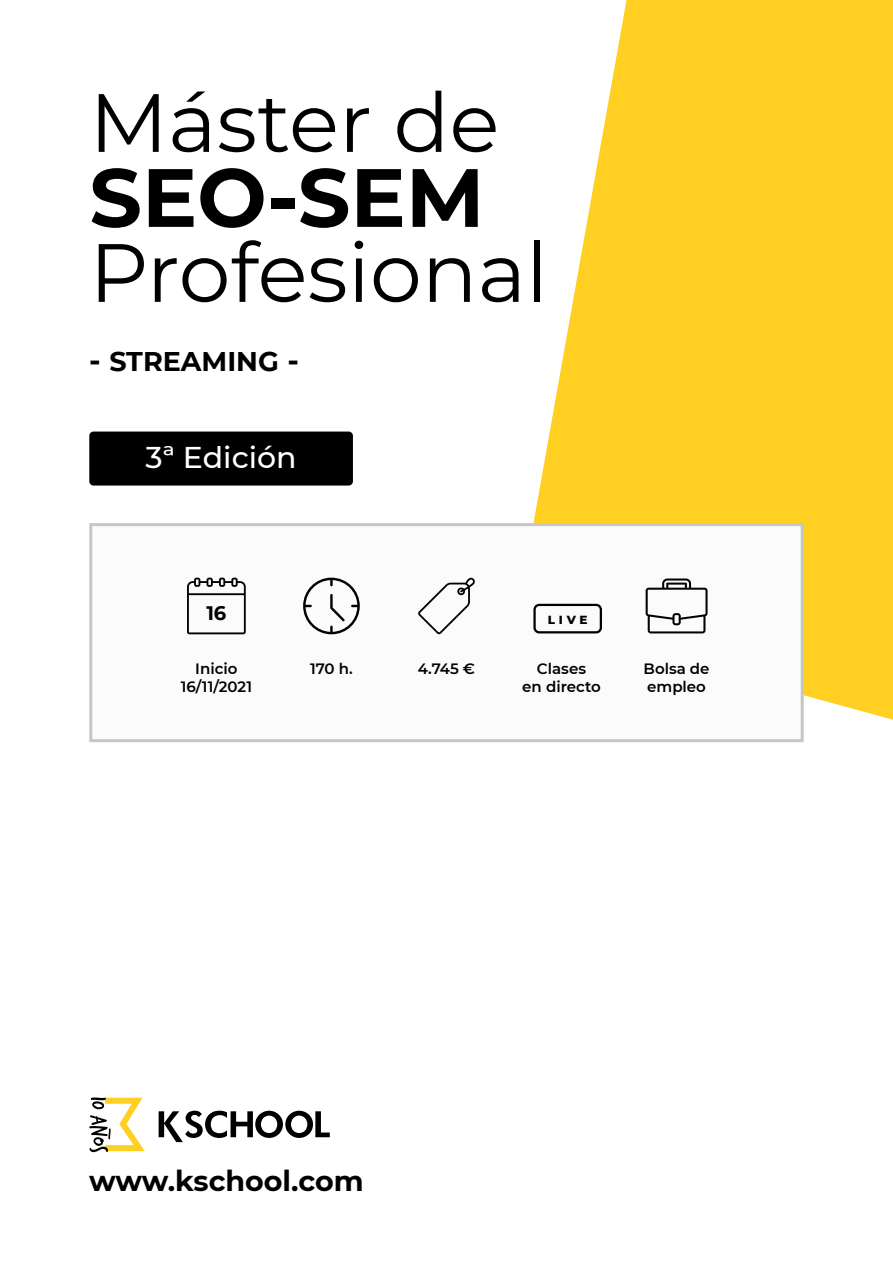
<style>
.page{position:relative;width:893px;height:1263px;background:#fff}
.page>*{position:absolute;margin:0;border:0;box-sizing:border-box;transform-origin:0 0}
.t1{font:82.5px "Montserrat";color:#000}
.t2{font:700 82.5px "Montserrat";color:#000}
.t3{font:500 30px "Montserrat";color:#fff}
.t4{font:700 28.5px "Montserrat";color:#000}
.t5{font:700 27px "Montserrat";color:#000}
.t6{font:700 19.5px "Montserrat";color:#000}
.t7{font:600 15px/18px "Montserrat";color:#000;text-align:center}
.t8{font:800 12px "Montserrat";color:#000}
.s1{font-size:30px}
</style>
<div class="page">
<svg style="left:533px;top:0;width:360px;height:720px;background:#ffd53d"></svg>
<div style="left:89px;top:523px;width:715px;height:219px;background:#fbfbfb;border:3px solid #c6c6c6"></div>
<svg style="left:303px;top:578px;width:57px;height:56px"></svg>
<svg style="left:646px;top:578px;width:62px;height:55px"></svg>
<svg style="left:187px;top:578px;width:59px;height:56px"></svg>
<svg style="left:418px;top:578px;width:57px;height:56px"></svg>
<div style="left:533px;top:604px;width:69px;height:29px;border:2px solid #000;border-radius:5px"></div>
<svg style="left:159px;top:1111px;width:171px;height:31px"></svg>
<svg style="left:89px;top:1097px;width:56px;height:55px"></svg>
<div style="left:89px;top:432px;width:264px;height:54px;background:#000;border-radius:4px"></div>
<h1 class="t1" style="left:89px;top:66px;width:412px">Máster de</h1>
<h1 class="t2" style="left:89px;top:138px;width:397px">SEO-SEM</h1>
<h1 class="t1" style="left:89px;top:216px;width:461px">Profesional</h1>
<h3 class="t5" style="left:89px;top:342px;width:211px"><span class="s1">-</span> STREAMING <span class="s1">-</span></h3>
<h2 class="t3" style="left:146px;top:437px;width:153px">3ª Edición</h2>
<h3 class="t6" style="left:206px;top:599px;width:22px">16</h3>
<p class="t8" style="left:548px;top:611px;width:41px">LIVE</p>
<p class="t7" style="left:181px;top:659px;width:73px">Inicio<br>16/11/2021</p>
<p class="t7" style="left:310px;top:659px;width:44px">170 h.</p>
<p class="t7" style="left:418px;top:659px;width:59px">4.745 €</p>
<p class="t7" style="left:522px;top:659px;width:80px">Clases<br>en directo</p>
<p class="t7" style="left:644px;top:659px;width:68px;text-align:left">Bolsa de empleo</p>
<h3 class="t4" style="left:89px;top:1160px;width:276px">www.kschool.com</h3>
</div>
